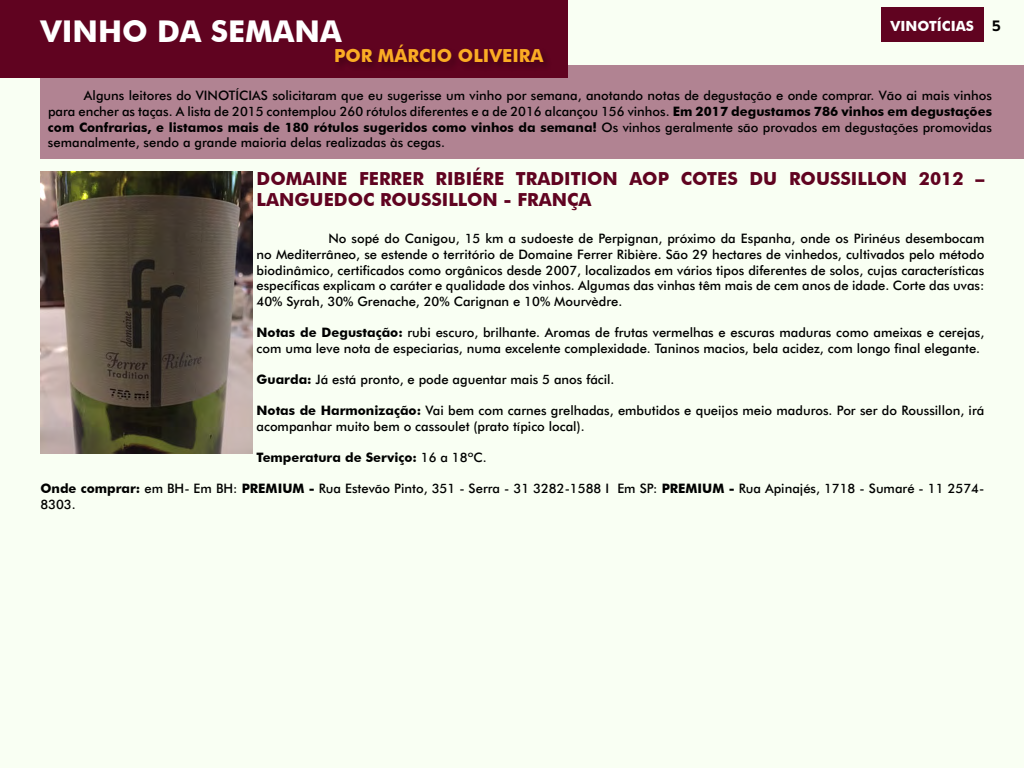
<style>
.page{position:relative;width:1024px;height:768px;background:#f9fff3}
.page>*{position:absolute;margin:0;border:0;box-sizing:border-box;transform-origin:0 0}
.t1{font:700 30px "Futura BT";color:#fff}
.t2{font:700 18px/21.6px "Futura BT";color:#600320}
.t3{font:700 18px "Futura BT";color:#fbac24}
.t4{font:700 14px "Futura BT";color:#fff}
.t5{font:500 13px/15.6px "Futura BT";color:#000}
.t6{font:700 13px "Futura BT";color:#000}
.s1{font-family:"Kontrapunkt Bob";font-size:15px;color:#000}
.s2{font-weight:700}
.s3{font-weight:500}
</style>
<div class="page">
<div style="left:881px;top:7px;width:103px;height:35px;background:#600320"></div>
<div style="left:40px;top:65px;width:984px;height:94px;background:#b18392"></div>
<div style="left:0;top:0;width:568px;height:78px;background:#600320"></div>
<div style="left:334px;top:44px;width:219px;height:28px;background:#5a021e"></div>
<img style="left:41px;top:171px;width:212px;height:283px">
<h1 class="t1" style="left:40px;top:13px;width:23px">vinho</h1>
<h1 class="t1" style="left:157px;top:13px;width:77px">da semana</h1>
<h2 class="t3" style="left:334px;top:45px;width:14px">por</h2>
<h2 class="t3" style="left:378px;top:45px;width:14px">márcio</h2>
<h2 class="t3" style="left:458px;top:45px;width:12px">oliveira</h2>
<p class="t4" style="left:891px;top:18px;width:112px">vinotícias <span class="s1">5</span></p>
<p class="t5" style="left:48px;top:88px;width:24px">A</p>
<p class="t5" style="left:93px;top:88px;width:121px">lguns leitores do VINO</p>
<p class="t5" style="left:229px;top:88px;width:27px">TÍCIAS</p>
<p class="t5" style="left:48px;top:88px;width:946px;text-align:justify;text-indent:224px">solicitaram que eu sugerisse um vinho por semana, anotando notas de degustação e onde comprar. Vão ai mais vinhos para encher as taças. A lista de 2015 contemplou 260 rótulos diferentes e a de 2016 alcançou 156 vinhos. <span class="s2">Em 2017 degustamos 786 vinhos em degustações com Confrarias, e listamos mais de 180 rótulos sugeridos como vinhos da semana!</span> Os vinhos geralmente são provados em degustações promovidas semanalmente, sendo a grande maioria delas realizadas às cegas.</p>
<h2 class="t2" style="left:257px;top:167px;width:729px">DOMAINE FERRER RIBIÉRE TRADITION AOP COTES DU ROUSSILLON 2012 –<br>LANGUEDOC ROUSSILLON - FRANÇA</h2>
<p class="t5" style="left:257px;top:231px;width:29px">N</p>
<p class="t5" style="left:257px;top:231px;width:729px;text-align:justify;text-indent:82px">o sopé do Canigou, 15 km a sudoeste de Perpignan, próximo da Espanha, onde os Pirinéus desembocam no Mediterrâneo, se estende o território de Domaine Ferrer Ribière. São 29 hectares de vinhedos, cultivados pelo método biodinâmico, certificados como orgânicos desde 2007, localizados em vários tipos diferentes de solos, cujas características específicas explicam o caráter e qualidade dos vinhos. Algumas das vinhas têm mais de cem anos de idade. Corte das uvas:<br>40% Syrah, 30% Grenache, 20% Carignan e 10% Mourvèdre.</p>
<p class="t5" style="left:257px;top:325px;width:729px"><span class="s2">Notas de Degustação:</span> rubi escuro, brilhante. Aromas de frutas vermelhas e escuras maduras como ameixas e cerejas, com uma leve nota de especiarias, numa excelente complexidade. Taninos macios, bela acidez, com longo final elegante.</p>
<p class="t5" style="left:257px;top:371px;width:360px"><span class="s2">Guarda:</span> Já está pronto, e pode aguentar mais 5 anos fácil.</p>
<p class="t5" style="left:257px;top:403px;width:729px"><span class="s2">Notas de Harmonização:</span> Vai bem com carnes grelhadas, embutidos e queijos meio maduros. Por ser do Roussillon, irá acompanhar muito bem o cassoulet (prato típico local).</p>
<p class="t6" style="left:257px;top:449px;width:232px">Temperatura de Serviço: <span class="s3">16 a 18ºC.</span></p>
<p class="t5" style="left:40px;top:481px;width:946px"><span class="s2">Onde comprar:</span> em BH- Em BH: <span class="s2">PREMIUM -</span> Rua Estevão Pinto, 351 - Serra - 31 3282-1588 I Em SP: <span class="s2">PREMIUM -</span> Rua Apinajés, 1718 - Sumaré - 11 2574-<br>8303.</p>
</div>
